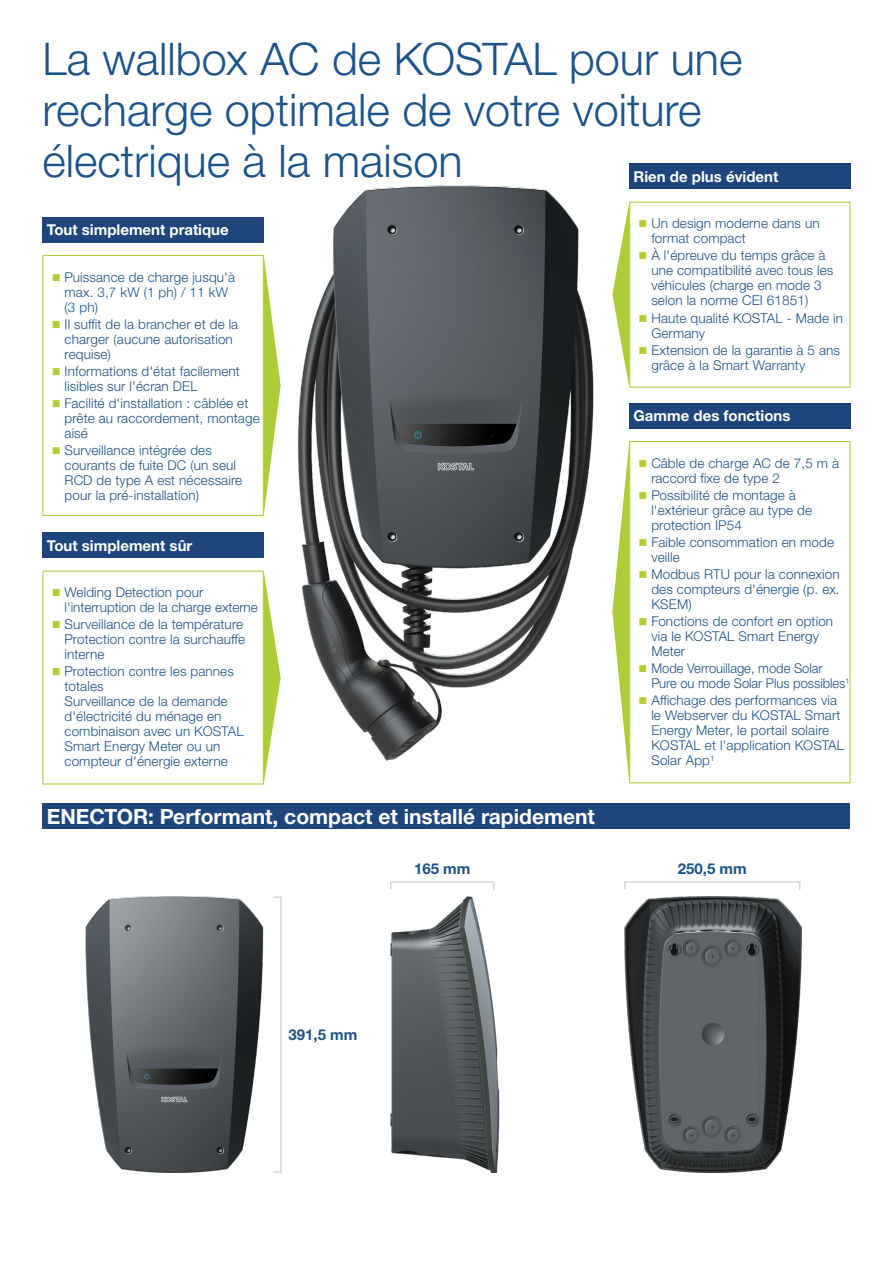
<style>
.page{position:relative;width:893px;height:1263px;background:#fff}
.page>*{position:absolute;margin:0;border:0;box-sizing:border-box;transform-origin:0 0}
.t1{font:300 45px/51px "Helvetica Neue LTW1 G";color:#1c538a}
.t2{font:700 21px "Helvetica Neue LTW1 G";color:#fff}
.t3{font:700 15px "Helvetica Neue LTW1 G";color:#fff}
.t4{font:700 15px "Helvetica Neue LTW1 G";color:#1c538a}
.t5{font:300 13.5px/15px "Helvetica Neue LTW1 G";letter-spacing:.01em;color:#1c538a}
.t6{font:300 13.5px/15px "Helvetica Neue LTW1 G";letter-spacing:.01em;color:#1c538a;scale:.96 1}
</style>
<div class="page">
<img style="left:85px;top:896px;width:179px;height:277px">
<img style="left:390px;top:896px;width:110px;height:277px">
<img style="left:624px;top:896px;width:178px;height:277px">
<svg style="left:390px;top:881px;width:105px;height:9px"></svg>
<svg style="left:624px;top:881px;width:177px;height:9px"></svg>
<svg style="left:273px;top:896px;width:9px;height:277px"></svg>
<img style="left:297px;top:185px;width:297px;height:576px">
<div style="left:43px;top:803px;width:807px;height:26px;background:#1e467d"></div>
<div style="left:43px;top:217px;width:221px;height:25px;background:#1e467d"></div>
<div style="left:629px;top:164px;width:221px;height:25px;background:#1e467d"></div>
<div style="left:629px;top:403px;width:221px;height:25px;background:#1e467d"></div>
<div style="left:43px;top:255px;width:221px;height:261px;border:1px solid #afcb37"></div>
<svg style="left:264px;top:258px;width:17px;height:255px"></svg>
<div style="left:629px;top:441px;width:221px;height:342px;border:1px solid #afcb37"></div>
<svg style="left:612px;top:445px;width:17px;height:334px"></svg>
<svg style="left:612px;top:204px;width:17px;height:181px"></svg>
<div style="left:43px;top:532px;width:221px;height:26px;background:#1e467d"></div>
<svg style="left:264px;top:573px;width:17px;height:209px"></svg>
<h1 class="t1" style="left:43px;top:33px;width:701px">La wallbox AC de KOSTAL pour une recharge optimale de votre voiture électrique à la maison</h1>
<p class="t3" style="left:634px;top:167px;width:146px">Rien de plus évident</p>
<p class="t3" style="left:47px;top:220px;width:184px">Tout simplement pratique</p>
<p class="t5" style="left:65px;top:269px;width:172px">Puissance de charge jusqu'à max. 3,7 kW (1 ph) / 11 kW (3 ph)</p>
<p class="t5" style="left:65px;top:316px;width:175px">Il suffit de la brancher et de la charger (aucune autorisation requise)</p>
<p class="t5" style="left:65px;top:363px;width:177px">Informations d'état facilement lisibles sur l'écran DEL</p>
<p class="t5" style="left:65px;top:396px;width:197px">Facilité d'installation : câblée et prête au raccordement, montage aisé</p>
<p class="t5" style="left:65px;top:443px;width:179px">Surveillance intégrée des courants de fuite DC (un seul<br>RCD de type A est nécessaire pour la pré-installation)</p>
<p class="t3" style="left:47px;top:536px;width:147px">Tout simplement sûr</p>
<p class="t5" style="left:65px;top:585px;width:195px">Welding Detection pour l'interruption de la charge externe</p>
<p class="t5" style="left:65px;top:617px;width:182px">Surveillance de la température<br>Protection contre la surchauffe interne</p>
<p class="t5" style="left:65px;top:664px;width:181px">Protection contre les pannes totales<br>Surveillance de la demande d'électricité du ménage en combinaison avec un KOSTAL<br>Smart Energy Meter ou un compteur d'énergie externe</p>
<h2 class="t2" style="left:47px;top:803px;width:550px">ENECTOR: Performant, compact et installé rapidement</h2>
<p class="t5" style="left:651px;top:216px;width:170px">Un design moderne dans un format compact</p>
<p class="t5" style="left:651px;top:248px;width:183px">À l'épreuve du temps grâce à une compatibilité avec tous les véhicules (charge en mode 3 selon la norme CEI 61851)</p>
<p class="t5" style="left:651px;top:310px;width:193px">Haute qualité KOSTAL - Made in<br>Germany</p>
<p class="t5" style="left:651px;top:342px;width:190px">Extension de la garantie à 5 ans grâce à la Smart Warranty</p>
<p class="t3" style="left:634px;top:406px;width:158px">Gamme des fonctions</p>
<p class="t5" style="left:651px;top:455px;width:189px">Câble de charge AC de 7,5 m à raccord fixe de type 2</p>
<p class="t5" style="left:651px;top:487px;width:162px">Possibilité de montage à l'extérieur grâce au type de protection IP54</p>
<p class="t5" style="left:651px;top:534px;width:184px">Faible consommation en mode veille</p>
<p class="t5" style="left:651px;top:567px;width:190px;text-align:justify">Modbus RTU pour la connexion des compteurs d'énergie (p. ex.<br>KSEM)</p>
<p class="t5" style="left:651px;top:614px;width:183px">Fonctions de confort en option via le KOSTAL Smart Energy<br>Meter</p>
<p class="t6" style="left:651px;top:661px;width:208px">Mode Verrouillage, mode Solar<br>Pure ou mode Solar Plus possibles<sup>1</sup></p>
<p class="t5" style="left:651px;top:693px;width:194px">Affichage des performances via le Webserver du KOSTAL Smart<br>Energy Meter, le portail solaire<br>KOSTAL et l'application KOSTAL<br>Solar App<sup>1</sup></p>
<p class="t4" style="left:414px;top:859px;width:58px">165 mm</p>
<p class="t4" style="left:678px;top:859px;width:70px">250,5 mm</p>
<p class="t4" style="left:289px;top:1025px;width:70px">391,5 mm</p>
</div>
